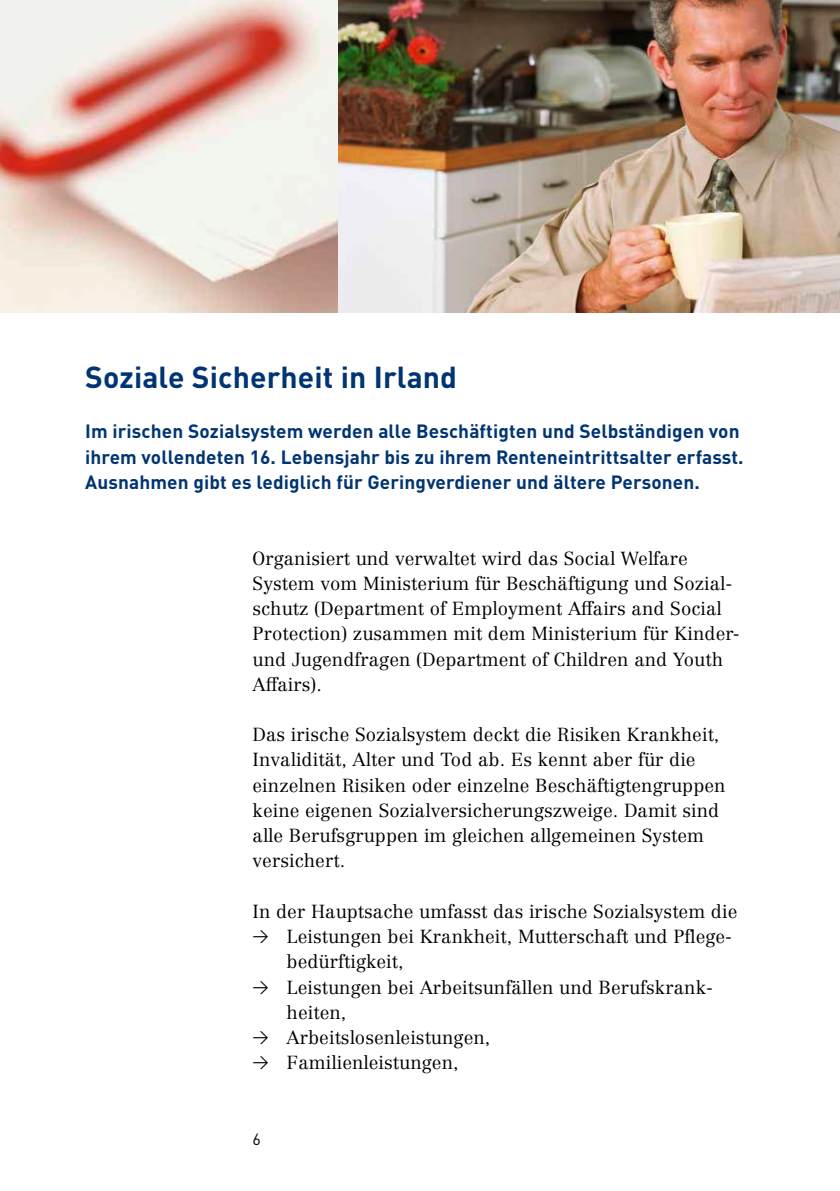
<style>
.page{position:relative;width:840px;height:1191px;background:#fff}
.page>*{position:absolute;margin:0;border:0;box-sizing:border-box;transform-origin:0 0}
.t1{font:700 30px "DIN Pro";letter-spacing:.005em;color:#003472}
.t2{font:700 19px/25.2px "DIN Pro";letter-spacing:.005em;color:#003472}
.t3{font:300 18.6px/25.2px "Centennial LT Pro";letter-spacing:.005em;color:#000}
.t4{font:16px "DIN Pro";color:#000}
.s1{font-family:"DIN Regular Alternate";font-weight:400;font-size:16px}
</style>
<div class="page">
<img style="left:0;top:0;width:338px;height:312px">
<img style="left:338px;top:0;width:501px;height:312px">
<h2 class="t1" style="left:85px;top:352px;width:373px">Soziale Sicherheit in Irland</h2>
<p class="t2" style="left:85px;top:417px;width:659px">Im irischen Sozialsystem werden alle Beschäftigten und Selbständigen von ihrem vollendeten 16. Lebensjahr bis zu ihrem Renteneintrittsalter erfasst.<br>Ausnahmen gibt es lediglich für Geringverdiener und ältere Personen.</p>
<p class="t3" style="left:252px;top:545px;width:486px">Organisiert und verwaltet wird das Social Welfare System vom Ministerium für Beschäftigung und Sozial&shy;schutz (Department of Employment Affairs and Social Protection) zusammen mit dem Ministerium für Kinder&shy;und Jugendfragen (Department of Children and Youth Affairs).</p>
<p class="t3" style="left:252px;top:722px;width:474px">Das irische Sozialsystem deckt die Risiken Krankheit, Invalidität, Alter und Tod ab. Es kennt aber für die einzelnen Risiken oder einzelne Beschäftigtengruppen keine eigenen Sozialversicherungszweige. Damit sind alle Berufsgruppen im gleichen allgemeinen System versichert.</p>
<p class="t3" style="left:252px;top:898px;width:486px">In der Hauptsache umfasst das irische Sozialsystem die</p>
<p class="t3" style="left:286px;top:924px;width:447px;text-indent:-34px"><span class="s1">&gt;</span> Leistungen bei Krankheit, Mutterschaft und Pflege&shy;bedürftigkeit,</p>
<p class="t3" style="left:286px;top:974px;width:427px;text-indent:-34px"><span class="s1">&gt;</span> Leistungen bei Arbeitsunfällen und Berufskrank&shy;heiten,</p>
<p class="t3" style="left:252px;top:1025px;width:239px"><span class="s1">&gt;</span> Arbeitslosenleistungen,</p>
<p class="t3" style="left:252px;top:1050px;width:207px"><span class="s1">&gt;</span> Familienleistungen,</p>
<p class="t4" style="left:252px;top:1126px;width:10px">6</p>
</div>
